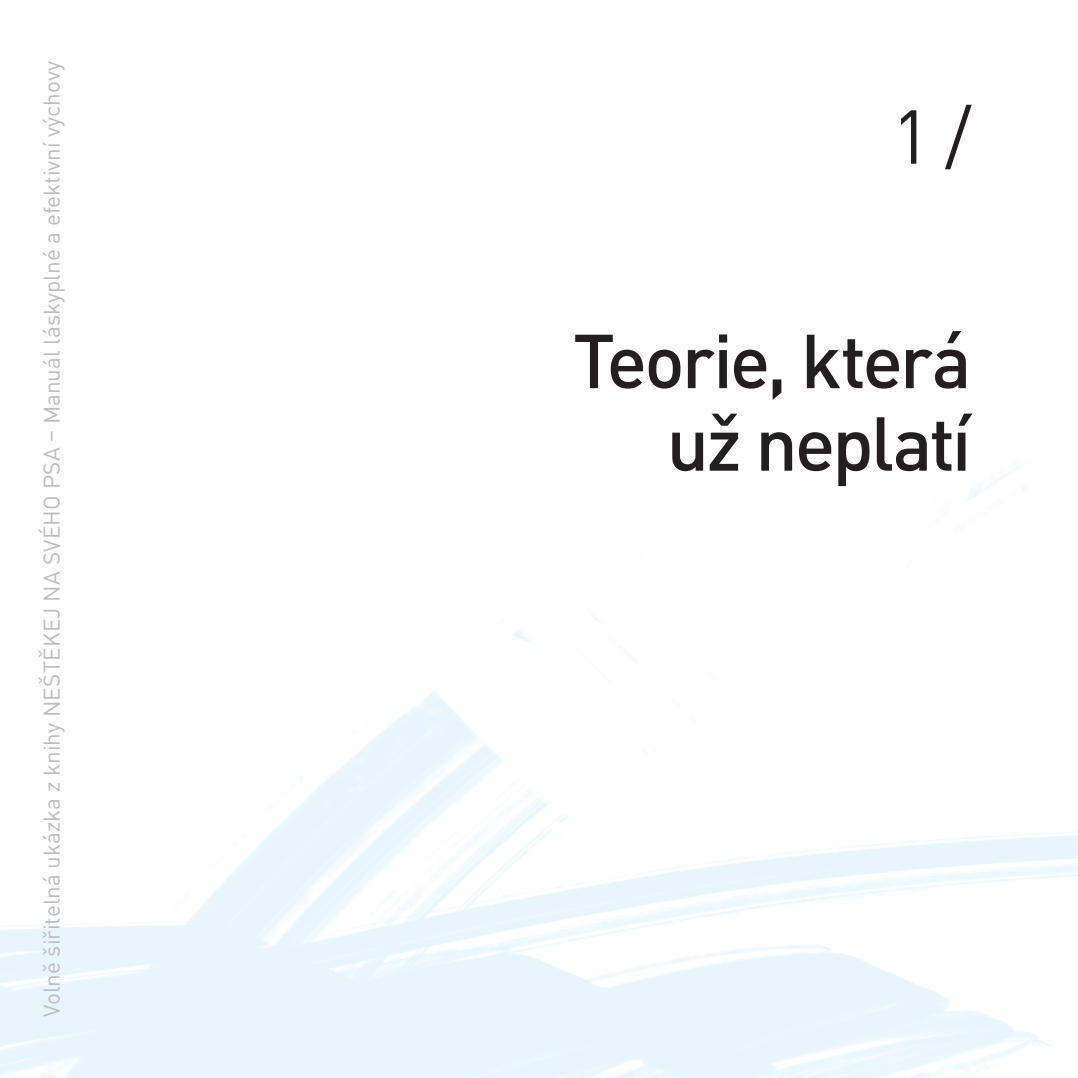
<style>
.page{position:relative;width:1078px;height:1078px;background:#fff}
.page>*{position:absolute;margin:0;border:0;box-sizing:border-box;transform-origin:0 0}
.t1{font:500 75px/82.5px "DIN Pro";letter-spacing:-.04em;color:#231f20;text-align:right}
.t2{font:75px "DIN Pro";color:#231f20}
.t3{font:22.5px "DIN Pro";color:#bcbdc0}
</style>
<div class="page">
<p class="t3" style="left:36px;top:1016px;width:956px;rotate:-90deg">Volně šiřitelná ukázka z knihy NEŠTĚKEJ NA SVÉHO PSA – Manuál láskyplné a efektivní výchovy</p>
<h1 class="t2" style="left:891px;top:86px;width:81px">1 /</h1>
<h1 class="t1" style="left:573px;top:316px;width:400px">Teorie, která už neplatí</h1>
</div>
